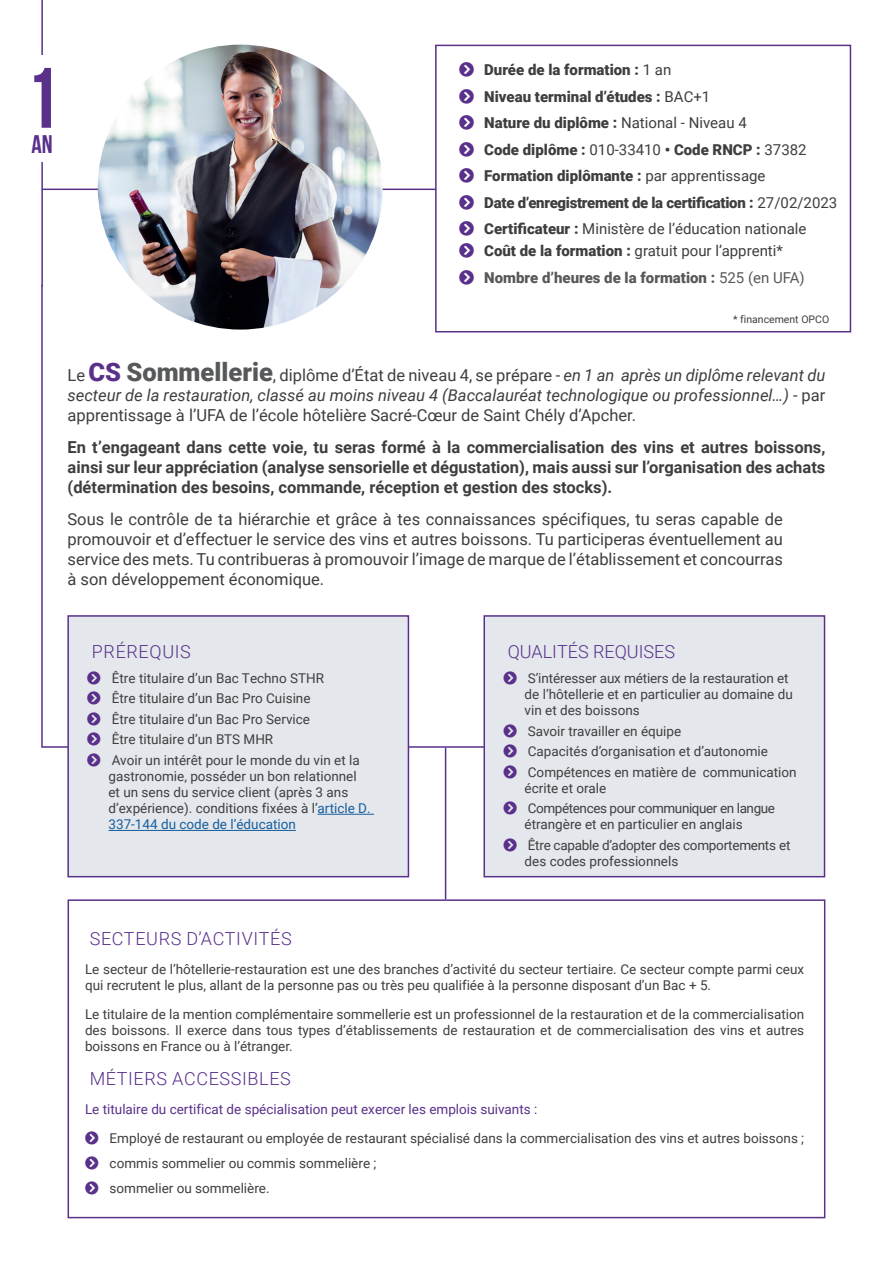
<style>
.page{position:relative;width:893px;height:1263px;background:#fff}
.page>*{position:absolute;margin:0;border:0;box-sizing:border-box;transform-origin:0 0}
.t1{font:700 85.5px "Bebas Neue";color:#59308a}
.t2{font:700 25.5px "Bebas Neue";color:#59308a}
.t3{font:300 18px "Roboto";letter-spacing:.035em;color:#59308a}
.t4{font:300 18px "Roboto";color:#59308a}
.t5{font:16.5px/19.8px "Roboto";color:#3e3e3f;text-align:justify}
.t6{font:700 16.5px/19.8px "Roboto";color:#3e3e3f;text-align:justify}
.t7{font:italic 16.5px/19.8px "Roboto";color:#3e3e3f;text-align:justify}
.t8{font:900 15px/26.5px "Roboto";color:#3e3e3f}
.t9{font:900 15px/26.5px "Roboto";color:#57585a}
.t10{font:13.5px/16.2px "Roboto";color:#3e3e3f}
.t11{font:13.5px/20.4px "Roboto";letter-spacing:-.02em;color:#3e3e3f}
.t12{font:13.5px "Roboto";color:#59308a}
.t13{font:13.5px/20.4px "Roboto";letter-spacing:-.03em;color:#3e3e3f}
.t14{font:10.5px "Roboto";color:#3e3e3f}
.s1{font-weight:400}
.s2{color:#3e3e3f}
.s3{font-weight:400;color:#3e3e3f}
.s4{font-style:normal}
.s5{font-weight:900;font-style:normal;font-size:25.5px;color:#59308a}
.s6{font-weight:900;font-style:normal;font-size:25.5px;color:#57585a}
.s7{color:#175d9e}
</style>
<div class="page">
<hr style="left:41px;top:0;width:2px;height:286px;background:#59308a">
<div style="left:21px;top:55px;width:43px;height:107px;background:#fff"></div>
<hr style="left:42px;top:189px;width:394px;height:1px;background:#59308a">
<div style="left:435px;top:45px;width:416px;height:287px;border:2px solid #59308a"></div>
<img style="left:98px;top:45px;width:285px;height:285px;border-radius:142px">
<hr style="left:41px;top:285px;width:2px;height:462px;background:#59308a">
<hr style="left:41px;top:746px;width:467px;height:2px;background:#59308a">
<div style="left:67px;top:615px;width:342px;height:262px;background:#e4e8ec;border:2px solid #59308a"></div>
<hr style="left:317px;top:814px;width:57px;height:1px;background:#175d9e">
<hr style="left:108px;top:830px;width:188px;height:1px;background:#175d9e">
<div style="left:483px;top:615px;width:342px;height:262px;background:#e4e8ec;border:2px solid #59308a"></div>
<hr style="left:445px;top:748px;width:1px;height:151px;background:#59308a">
<div style="left:68px;top:899px;width:757px;height:319px;background:#fff;border:2px solid #59308a"></div>
<h1 class="t1" style="left:25px;top:51px;width:35px">1</h1>
<h2 class="t2" style="left:31px;top:130px;width:23px">an</h2>
<p class="t8" style="left:484px;top:56px;width:355px">Durée de la formation : <span class="s1">1 an<br></span>Niveau terminal d’études : <span class="s1">BAC+1<br></span>Nature du diplôme : <span class="s1">National - Niveau 4<br></span>Code diplôme : <span class="s1">010-33410</span> • Code RNCP : <span class="s1">37382<br></span>Formation diplômante : <span class="s1">par apprentissage<br></span>Date d’enregistrement de la certification : <span class="s1">27/02/2023<br></span>Certificateur : <span class="s1">Ministère de l’éducation nationale</span></p>
<p class="t9" style="left:484px;top:237px;width:322px"><span class="s2">Coût de la formation :</span> <span class="s3">gratuit pour l’apprenti*<br></span>Nombre d’heures de la formation : <span class="s1">525 (en UFA)</span></p>
<p class="t14" style="left:733px;top:312px;width:98px">* financement OPCO</p>
<p class="t7" style="left:68px;top:365px;width:759px"><span class="s4">Le</span> <span class="s5">CS</span> <span class="s6">Sommellerie</span><span class="s4">, diplôme d’État de niveau 4, se prépare -</span> en 1 an après un diplôme relevant du secteur de la restauration, classé au moins niveau 4 (Baccalauréat technologique ou professionnel…) <span class="s4">- par apprentissage à l’UFA de l’école hôtelière Sacré-Cœur de Saint Chély d’Apcher.</span></p>
<p class="t6" style="left:68px;top:437px;width:759px">En t’engageant dans cette voie, tu seras formé à la commercialisation des vins et autres boissons, ainsi sur leur appréciation (analyse sensorielle et dégustation), mais aussi sur l’organisation des achats (détermination des besoins, commande, réception et gestion des stocks).</p>
<p class="t5" style="left:68px;top:509px;width:717px">Sous le contrôle de ta hiérarchie et grâce à tes connaissances spécifiques, tu seras capable de promouvoir et d’effectuer le service des vins et autres boissons. Tu participeras éventuellement au service des mets. Tu contribueras à promouvoir l’image de marque de l’établissement et concourras à son développement économique.</p>
<h3 class="t3" style="left:92px;top:639px;width:100px">PRÉREQUIS</h3>
<p class="t10" style="left:112px;top:667px;width:249px;line-height:20.4px">Être titulaire d’un Bac Techno STHR<br>Être titulaire d’un Bac Pro Cuisine<br>Être titulaire d’un Bac Pro Service<br>Être titulaire d’un BTS MHR<br>Avoir un intérêt pour le monde du vin et la</p>
<p class="t10" style="left:108px;top:767px;width:264px">gastronomie, posséder un bon relationnel et un sens du service client (après 3 ans d’expérience). conditions fixées à l’<span class="s7">article D.<br>337-144 du code de l’éducation</span></p>
<h3 class="t4" style="left:508px;top:639px;width:169px">QUALITÉS REQUISES</h3>
<p class="t10" style="left:525px;top:669px;width:270px">S’intéresser aux métiers de la restauration et de l’hôtellerie et en particulier au domaine du vin et des boissons</p>
<p class="t10" style="left:528px;top:720px;width:270px;line-height:20.4px">Savoir travailler en équipe<br>Capacités d’organisation et d’autonomie<br>Compétences en matière de communication</p>
<p class="t13" style="left:525px;top:777px;width:252px">écrite et orale<br>Compétences pour communiquer en langue</p>
<p class="t11" style="left:525px;top:814px;width:268px">étrangère et en particulier en anglais<br>Être capable d’adopter des comportements et</p>
<p class="t10" style="left:525px;top:853px;width:155px">des codes professionnels</p>
<h3 class="t3" style="left:90px;top:925px;width:204px">SECTEURS D’ACTIVITÉS</h3>
<p class="t10" style="left:85px;top:960px;width:721px">Le secteur de l’hôtellerie-restauration est une des branches d’activité du secteur tertiaire. Ce secteur compte parmi ceux qui recrutent le plus, allant de la personne pas ou très peu qualifiée à la personne disposant d’un Bac + 5.</p>
<p class="t10" style="left:85px;top:1005px;width:721px;text-align:justify">Le titulaire de la mention complémentaire sommellerie est un professionnel de la restauration et de la commercialisation des boissons. Il exerce dans tous types d’établissements de restauration et de commercialisation des vins et autres boissons en France ou à l’étranger.</p>
<h3 class="t3" style="left:90px;top:1066px;width:203px">MÉTIERS ACCESSIBLES</h3>
<p class="t12" style="left:85px;top:1100px;width:454px">Le titulaire du certificat de spécialisation peut exercer les emplois suivants :</p>
<p class="t10" style="left:110px;top:1126px;width:696px;line-height:24.8px">Employé de restaurant ou employée de restaurant spécialisé dans la commercialisation des vins et autres boissons ; commis sommelier ou commis sommelière ;<br>sommelier ou sommelière.</p>
</div>
